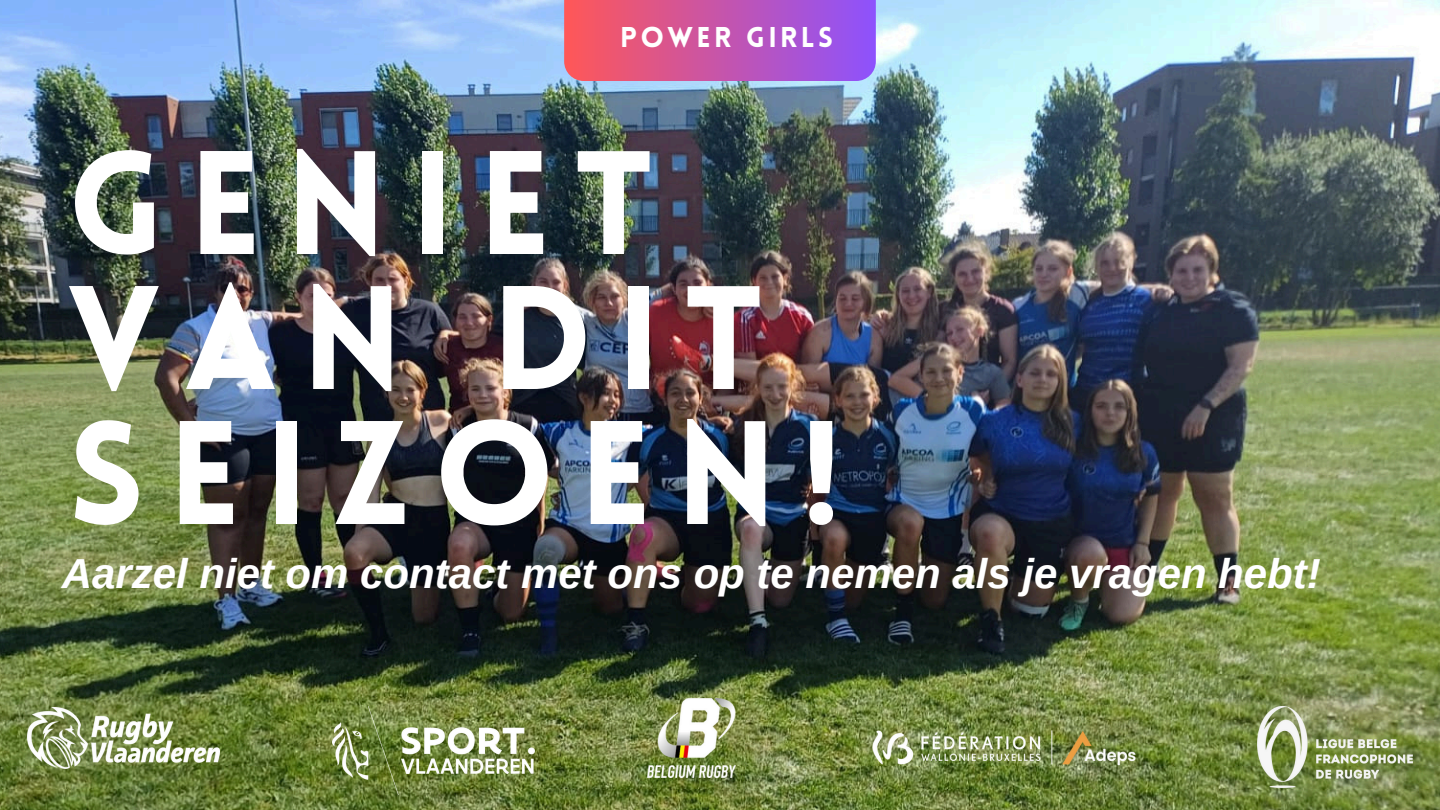
<style>
.page{position:relative;width:1440px;height:810px;background:#fff}
.page>*{position:absolute;margin:0;border:0;box-sizing:border-box;transform-origin:0 0}
.t1{font:900 144px/135px "Lovelo";letter-spacing:.165em;color:#fff}
.t2{font:italic 700 42px "Arimo";color:#fff}
.t3{font:900 28px "Lovelo";letter-spacing:.125em;color:#fff}
</style>
<div class="page">
<img style="left:0;top:0;width:1440px;height:810px">
<svg style="left:564px;top:0;width:312px;height:81px;background:#c655a9"></svg>
<img style="left:28px;top:708px;width:192px;height:60px">
<img style="left:1258px;top:706px;width:154px;height:81px">
<img style="left:848px;top:706px;width:312px;height:83px">
<img style="left:332px;top:706px;width:203px;height:89px">
<img style="left:648px;top:699px;width:88px;height:79px">
<h2 class="t3" style="left:620px;top:26px;width:214px">POWER GIRLS</h2>
<p class="t1" style="left:68px;top:150px;width:774px">GENIET<br>VAN DIT<br>SEIZOEN!</p>
<h1 class="t2" style="left:62px;top:550px;width:1261px">Aarzel niet om contact met ons op te nemen als je vragen hebt!</h1>
</div>
